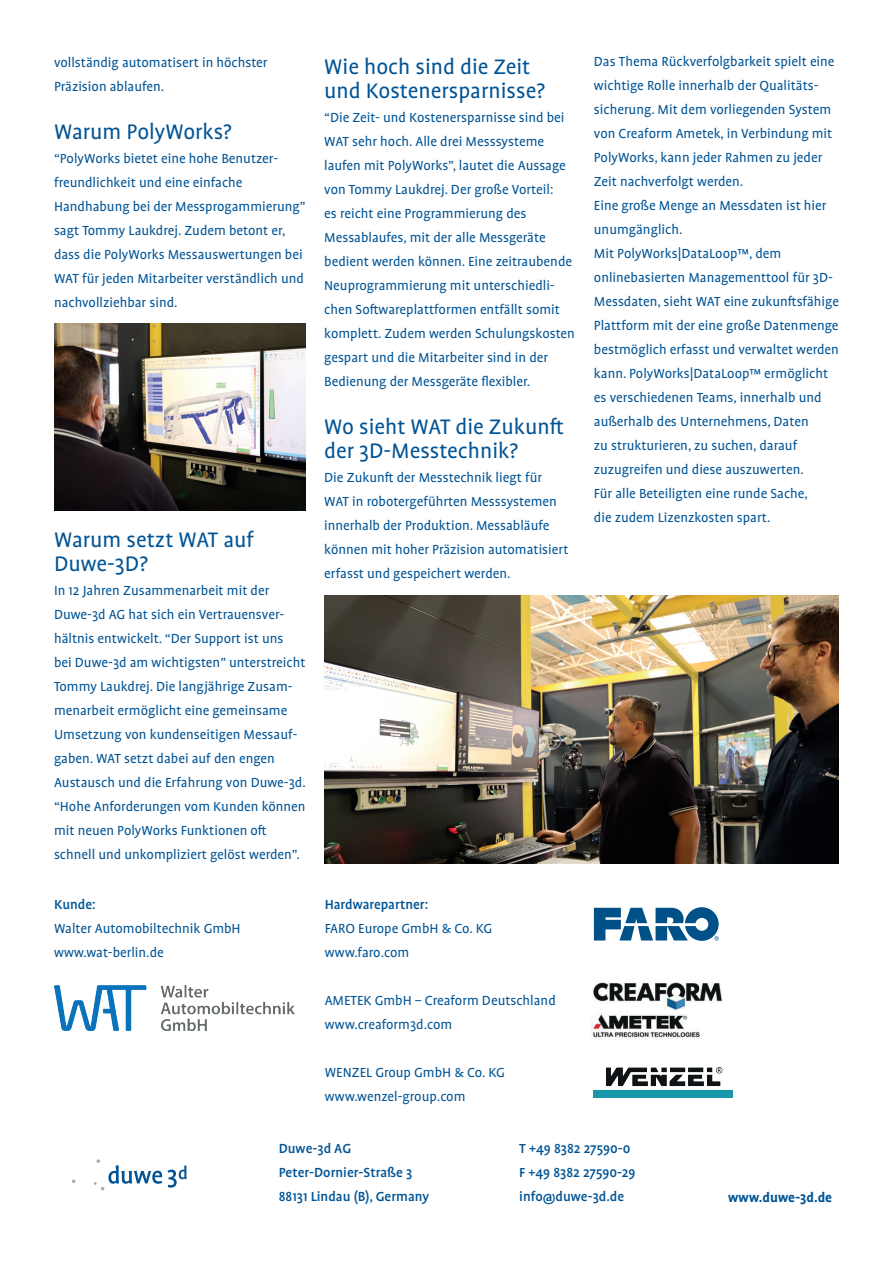
<style>
.page{position:relative;width:893px;height:1263px;background:#fff}
.page>*{position:absolute;margin:0;border:0;box-sizing:border-box;transform-origin:0 0}
.t1{font:24px/24px "Profile Pro";color:#005495}
.t2{font:15px/24px "Profile Pro";color:#005495}
.t3{font:500 15px/24px "Profile Pro";color:#005495}
.t4{font:700 15px "Profile Pro";color:#005495}
</style>
<div class="page">
<svg style="left:94px;top:1159px;width:93px;height:31px"></svg>
<svg style="left:594px;top:907px;width:125px;height:34px"></svg>
<img style="left:324px;top:595px;width:515px;height:268px">
<img style="left:54px;top:323px;width:252px;height:187px">
<img style="left:594px;top:1068px;width:139px;height:30px">
<img style="left:591px;top:982px;width:131px;height:57px">
<img style="left:54px;top:985px;width:240px;height:45px">
<p class="t2" style="left:54px;top:51px;width:215px">vollständig automatisert in höchster<br>Präzision ablaufen.</p>
<h1 class="t1" style="left:54px;top:120px;width:179px">Warum PolyWorks?</h1>
<p class="t2" style="left:54px;top:147px;width:253px">“PolyWorks bietet eine hohe Benutzer&shy;freundlichkeit und eine einfache Handhabung bei der Messprogammierung” sagt Tommy Laukdrej. Zudem betont er, dass die PolyWorks Messauswertungen bei WAT für jeden Mitarbeiter verständlich und nachvollziehbar sind.</p>
<h1 class="t1" style="left:54px;top:528px;width:202px">Warum setzt WAT auf<br>Duwe-3D?</h1>
<p class="t2" style="left:54px;top:579px;width:253px">In 12 Jahren Zusammenarbeit mit der Duwe-3d AG hat sich ein Vertrauensver&shy;hältnis entwickelt. “Der Support ist uns<br>bei Duwe-3d am wichtigsten” unterstreicht Tommy Laukdrej. Die langjährige Zusam&shy;menarbeit ermöglicht eine gemeinsame Umsetzung von kundenseitigen Messauf&shy;gaben. WAT setzt dabei auf den engen Austausch und die Erfahrung von Duwe-3d. “Hohe Anforderungen vom Kunden können mit neuen PolyWorks Funktionen oft schnell und unkompliziert gelöst werden”.</p>
<p class="t3" style="left:54px;top:892px;width:43px">Kunde:</p>
<p class="t2" style="left:54px;top:917px;width:188px">Walter Automobiltechnik GmbH www.wat-berlin.de</p>
<h1 class="t1" style="left:324px;top:55px;width:222px">Wie hoch sind die Zeit und Kostenersparnisse?</h1>
<p class="t2" style="left:324px;top:106px;width:252px">“Die Zeit- und Kostenersparnisse sind bei WAT sehr hoch. Alle drei Messsysteme laufen mit PolyWorks”, lautet die Aussage von Tommy Laukdrej. Der große Vorteil:<br>es reicht eine Programmierung des Messablaufes, mit der alle Messgeräte bedient werden können. Eine zeitraubende Neuprogrammierung mit unterschiedli&shy;chen Softwareplattformen entfällt somit komplett. Zudem werden Schulungskosten gespart und die Mitarbeiter sind in der Bedienung der Messgeräte flexibler.</p>
<h1 class="t1" style="left:324px;top:415px;width:241px">Wo sieht WAT die Zukunft der 3D-Messtechnik?</h1>
<p class="t2" style="left:324px;top:466px;width:246px">Die Zukunft der Messtechnik liegt für WAT in robotergeführten Messsystemen innerhalb der Produktion. Messabläufe können mit hoher Präzision automatisiert erfasst und gespeichert werden.</p>
<p class="t3" style="left:325px;top:892px;width:105px">Hardwarepartner:</p>
<p class="t2" style="left:325px;top:917px;width:169px">FARO Europe GmbH &amp; Co. KG www.faro.com</p>
<p class="t2" style="left:325px;top:989px;width:233px">AMETEK GmbH – Creaform Deutschland www.creaform3d.com</p>
<p class="t2" style="left:325px;top:1061px;width:182px">WENZEL Group GmbH &amp; Co. KG www.wenzel-group.com</p>
<p class="t2" style="left:594px;top:50px;width:247px">Das Thema Rückverfolgbarkeit spielt eine wichtige Rolle innerhalb der Qualitäts&shy;sicherung. Mit dem vorliegenden System von Creaform Ametek, in Verbindung mit PolyWorks, kann jeder Rahmen zu jeder Zeit nachverfolgt werden.<br>Eine große Menge an Messdaten ist hier unumgänglich.<br>Mit PolyWorks|DataLoop™, dem onlinebasierten Managementtool für 3D-Messdaten, sieht WAT eine zukunftsfähige Plattform mit der eine große Datenmenge bestmöglich erfasst und verwaltet werden kann. PolyWorks|DataLoop™ ermöglicht es verschiedenen Teams, innerhalb und außerhalb des Unternehmens, Daten<br>zu strukturieren, zu suchen, darauf zuzugreifen und diese auszuwerten.<br>Für alle Beteiligten eine runde Sache,<br>die zudem Lizenzkosten spart.</p>
<p class="t3" style="left:279px;top:1136px;width:152px">Duwe-3d AG<br>Peter-Dornier-Straße 3<br>88131 Lindau (B), Germany</p>
<p class="t3" style="left:519px;top:1136px;width:118px">T +49 8382 27590-0<br>F +49 8382 27590-29 info@duwe-3d.de</p>
<p class="t4" style="left:728px;top:1189px;width:106px">www.duwe-3d.de</p>
</div>
